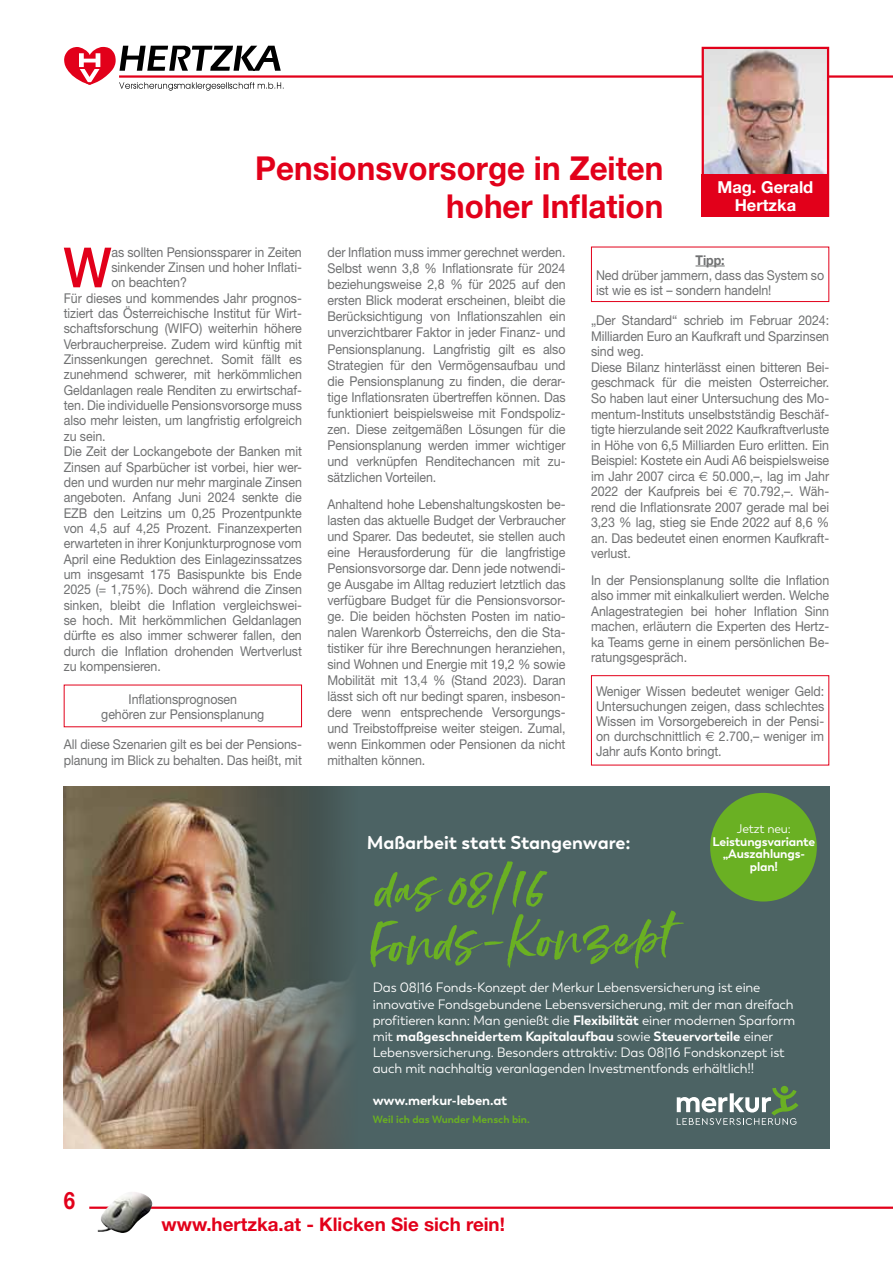
<style>
.page{position:relative;width:893px;height:1263px;background:#fff}
.page>*{position:absolute;margin:0;border:0;box-sizing:border-box;transform-origin:0 0}
.t1{font:63.9px "Styledup";color:#6ab023}
.t2{font:500 55.5px "Helvetica Neue";color:#e2001a;scale:.92 1}
.t3{font:700 33px/37.5px "Helvetica Neue";color:#e2001a;text-align:right;scale:.95 1}
.t4{font:700 24px "Helvetica Neue";color:#e2001a;scale:.85 1}
.t5{font:700 18.75px "Helvetica Neue";color:#e2001a}
.t6{font:700 18.6px "Boston";color:#fff}
.t7{font:700 16.5px/18px "Helvetica Neue";color:#fff;text-align:center}
.t8{font:13.5px/16px "Helvetica Neue";letter-spacing:-.005em;color:#707172;text-align:justify;scale:.92 1}
.t9{font:13.5px/16.2px "Boston";letter-spacing:-.01em;color:#fff}
.t10{font:700 13.5px "Boston";letter-spacing:-.01em;color:#fff}
.t11{font:700 13.5px "Helvetica Neue";color:#707172;scale:.92 1}
.t12{font:700 12.45px/12.5px "Boston";letter-spacing:-.01em;color:#fff;text-align:center}
.t13{font:12.45px "Boston";letter-spacing:-.01em;color:#fff}
.t14{font:700 10.5px "Boston";color:#6ab023}
.s1{font-family:"Euro Sans"}
.s2{font-weight:700}
</style>
<div class="page">
<svg style="left:64px;top:46px;width:219px;height:45px"></svg>
<hr style="left:89px;top:1206px;width:804px;height:3px;background:#e2001a">
<img style="left:101px;top:1192px;width:30px;height:32px">
<hr style="left:119px;top:75px;width:774px;height:3px;background:#e2001a">
<img style="left:705px;top:50px;width:121px;height:124px">
<div style="left:702px;top:47px;width:127px;height:170px;border:2px solid #e2001a"></div>
<div style="left:702px;top:174px;width:127px;height:43px;background:#e2001a"></div>
<img style="left:64px;top:787px;width:106px;height:361px">
<svg style="left:170px;top:787px;width:659px;height:361px;background:#586562"></svg>
<div style="left:781px;top:1086px;width:7px;height:7px;background:#6ab023;border-radius:50%"></div>
<svg style="left:677px;top:1088px;width:121px;height:37px;background:#768b82"></svg>
<div style="left:710px;top:793px;width:107px;height:108px;background:#6ab023;border-radius:50%"></div>
<hr style="left:695px;top:266px;width:30px;height:1px;background:#707172">
<div style="left:591px;top:247px;width:238px;height:55px;border:1px solid #e2001a"></div>
<div style="left:591px;top:675px;width:238px;height:90px;border:1px solid #e2001a"></div>
<h3 class="t3" style="left:255px;top:149px;width:431px">Pensionsvorsorge in Zeiten hoher Inflation</h3>
<p class="t7" style="left:717px;top:177px;width:97px">Mag. Gerald<br>Hertzka</p>
<h2 class="t2" style="left:63px;top:234px;width:54px">W</h2>
<p class="t8" style="left:111px;top:244px;width:208px">as sollten Pensionssparer in Zeiten</p>
<p class="t8" style="left:111px;top:259px;width:209px">sinkender Zinsen und hoher Inflati-</p>
<p class="t8" style="left:111px;top:274px;width:84px">on beachten?</p>
<p class="t8" style="left:64px;top:290px;width:260px">Für dieses und kommendes Jahr prognos-</p>
<p class="t8" style="left:64px;top:305px;width:260px">tiziert das Österreichische Institut für Wirt-</p>
<p class="t8" style="left:64px;top:320px;width:260px">schaftsforschung (WIFO) weiterhin höhere</p>
<p class="t8" style="left:64px;top:336px;width:260px">Verbraucherpreise. Zudem wird künftig mit</p>
<p class="t8" style="left:64px;top:351px;width:260px">Zinssenkungen gerechnet. Somit fällt es</p>
<p class="t8" style="left:64px;top:366px;width:260px">zunehmend schwerer, mit herkömmlichen</p>
<p class="t8" style="left:64px;top:382px;width:260px">Geldanlagen reale Renditen zu erwirtschaf-</p>
<p class="t8" style="left:64px;top:397px;width:260px">ten. Die individuelle Pensionsvorsorge muss</p>
<p class="t8" style="left:64px;top:412px;width:260px">also mehr leisten, um langfristig erfolgreich</p>
<p class="t8" style="left:64px;top:428px;width:47px">zu sein.</p>
<p class="t8" style="left:64px;top:443px;width:260px">Die Zeit der Lockangebote der Banken mit</p>
<p class="t8" style="left:64px;top:458px;width:260px">Zinsen auf Sparbücher ist vorbei, hier wer-</p>
<p class="t8" style="left:64px;top:474px;width:260px">den und wurden nur mehr marginale Zinsen</p>
<p class="t8" style="left:64px;top:489px;width:260px">angeboten. Anfang Juni 2024 senkte die</p>
<p class="t8" style="left:64px;top:504px;width:260px">EZB den Leitzins um 0,25 Prozentpunkte</p>
<p class="t8" style="left:64px;top:520px;width:260px">von 4,5 auf 4,25 Prozent. Finanzexperten</p>
<p class="t8" style="left:64px;top:535px;width:260px">erwarteten in ihrer Konjunkturprognose vom</p>
<p class="t8" style="left:64px;top:551px;width:260px">April eine Reduktion des Einlagezinssatzes</p>
<p class="t8" style="left:64px;top:566px;width:260px">um insgesamt 175 Basispunkte bis Ende</p>
<p class="t8" style="left:64px;top:581px;width:260px">2025 (= 1,75%). Doch während die Zinsen</p>
<p class="t8" style="left:64px;top:597px;width:260px">sinken, bleibt die Inflation vergleichswei-</p>
<p class="t8" style="left:64px;top:612px;width:260px">se hoch. Mit herkömmlichen Geldanlagen</p>
<p class="t8" style="left:64px;top:627px;width:260px">dürfte es also immer schwerer fallen, den</p>
<p class="t8" style="left:64px;top:643px;width:260px">durch die Inflation drohenden Wertverlust</p>
<p class="t8" style="left:64px;top:658px;width:107px">zu kompensieren.</p>
<p class="t8" style="left:101px;top:691px;width:179px;line-height:15px;text-align:center">Inflationsprognosen<br>gehören zur Pensionsplanung</p>
<p class="t8" style="left:64px;top:736px;width:260px">All diese Szenarien gilt es bei der Pensions&shy;planung im Blick zu behalten. Das heißt, mit</p>
<p class="t8" style="left:327px;top:244px;width:260px">der Inflation muss immer gerechnet werden.<br>Selbst wenn 3,8 % Inflationsrate für 2024 beziehungsweise 2,8 % für 2025 auf den ersten Blick moderat erscheinen, bleibt die Berücksichtigung von Inflationszahlen ein unverzichtbarer Faktor in jeder Finanz- und Pensionsplanung. Langfristig gilt es also Strategien für den Vermögensaufbau und die Pensionsplanung zu finden, die derar&shy;tige Inflationsraten übertreffen können. Das funktioniert beispielsweise mit Fondspoliz&shy;zen. Diese zeitgemäßen Lösungen für die Pensionsplanung werden immer wichtiger und verknüpfen Renditechancen mit zu&shy;sätzlichen Vorteilen.</p>
<p class="t8" style="left:327px;top:496px;width:260px">Anhaltend hohe Lebenshaltungskosten be&shy;lasten das aktuelle Budget der Verbraucher und Sparer. Das bedeutet, sie stellen auch eine Herausforderung für die langfristige Pensionsvorsorge dar. Denn jede notwendi&shy;ge Ausgabe im Alltag reduziert letztlich das verfügbare Budget für die Pensionsvorsor&shy;ge. Die beiden höchsten Posten im natio&shy;nalen Warenkorb Österreichs, den die Sta&shy;tistiker für ihre Berechnungen heranziehen, sind Wohnen und Energie mit 19,2 % sowie Mobilität mit 13,4 % (Stand 2023). Daran lässt sich oft nur bedingt sparen, insbeson&shy;dere wenn entsprechende Versorgungs&shy;und Treibstoffpreise weiter steigen. Zumal, wenn Einkommen oder Pensionen da nicht mithalten können.</p>
<p class="t11" style="left:695px;top:251px;width:33px">Tipp:</p>
<p class="t8" style="left:596px;top:267px;width:249px;line-height:15px">Ned drüber jammern, dass das System so ist wie es ist – sondern handeln!</p>
<p class="t8" style="left:591px;top:313px;width:260px;line-height:15.5px;text-align:left">„Der Standard“ schrieb im Februar 2024:<br>Milliarden Euro an Kaufkraft und Sparzinsen sind weg.<br>Diese Bilanz hinterlässt einen bitteren Bei&shy;geschmack für die meisten Osterreicher.<br>So haben laut einer Untersuchung des Mo&shy;mentum-Instituts unselbstständig Beschäf&shy;tigte hierzulande seit 2022 Kaufkraftverluste in Höhe von 6,5 Milliarden Euro erlitten. Ein Beispiel: Kostete ein Audi A6 beispielsweise im Jahr 2007 circa <span class="s1">E</span> 50.000,–, lag im Jahr 2022 der Kaufpreis bei <span class="s1">E</span> 70.792,–. Wäh&shy;rend die Inflationsrate 2007 gerade mal bei 3,23 % lag, stieg sie Ende 2022 auf 8,6 % an. Das bedeutet einen enormen Kaufkraft&shy;verlust.</p>
<p class="t8" style="left:591px;top:572px;width:260px;line-height:15.5px">In der Pensionsplanung sollte die Inflation also immer mit einkalkuliert werden. Welche Anlagestrategien bei hoher Inflation Sinn machen, erläutern die Experten des Hertz&shy;ka Teams gerne in einem persönlichen Be&shy;ratungsgespräch.</p>
<p class="t8" style="left:596px;top:683px;width:249px;line-height:15px">Weniger Wissen bedeutet weniger Geld:<br>Untersuchungen zeigen, dass schlechtes Wissen im Vorsorgebereich in der Pensi&shy;on durchschnittlich <span class="s1">E</span> 2.700,– weniger im Jahr aufs Konto bringt.</p>
<h3 class="t6" style="left:367px;top:830px;width:266px">Maßarbeit statt Stangenware:</h3>
<h1 class="t1" style="left:372px;top:851px;width:173px;rotate:-2deg">das 08/16</h1>
<h1 class="t1" style="left:366px;top:907px;width:305px;rotate:-2deg">Fonds-Konzept</h1>
<p class="t13" style="left:737px;top:822px;width:56px">Jetzt neu:</p>
<p class="t12" style="left:712px;top:835px;width:104px">Leistungsvariante „Auszahlungs&shy;plan!</p>
<p class="t9" style="left:373px;top:980px;width:424px">Das 08|16 Fonds-Konzept der Merkur Lebensversicherung ist eine innovative Fondsgebundene Lebensversicherung, mit der man dreifach profitieren kann: Man genießt die <span class="s2">Flexibilität</span> einer modernen Sparform mit <span class="s2">maßgeschneidertem Kapitalaufbau</span> sowie <span class="s2">Steuervorteile</span> einer Lebensversicherung. Besonders attraktiv: Das 08|16 Fondskonzept ist auch mit nachhaltig veranlagenden Investmentfonds erhältlich!!</p>
<p class="t10" style="left:373px;top:1091px;width:136px">www.merkur-leben.at</p>
<p class="t14" style="left:373px;top:1113px;width:158px">Weil ich das Wunder Mensch bin.</p>
<h3 class="t4" style="left:64px;top:1186px;width:15px">6</h3>
<h3 class="t5" style="left:162px;top:1212px;width:345px">www.hertzka.at - Klicken Sie sich rein!</h3>
</div>
